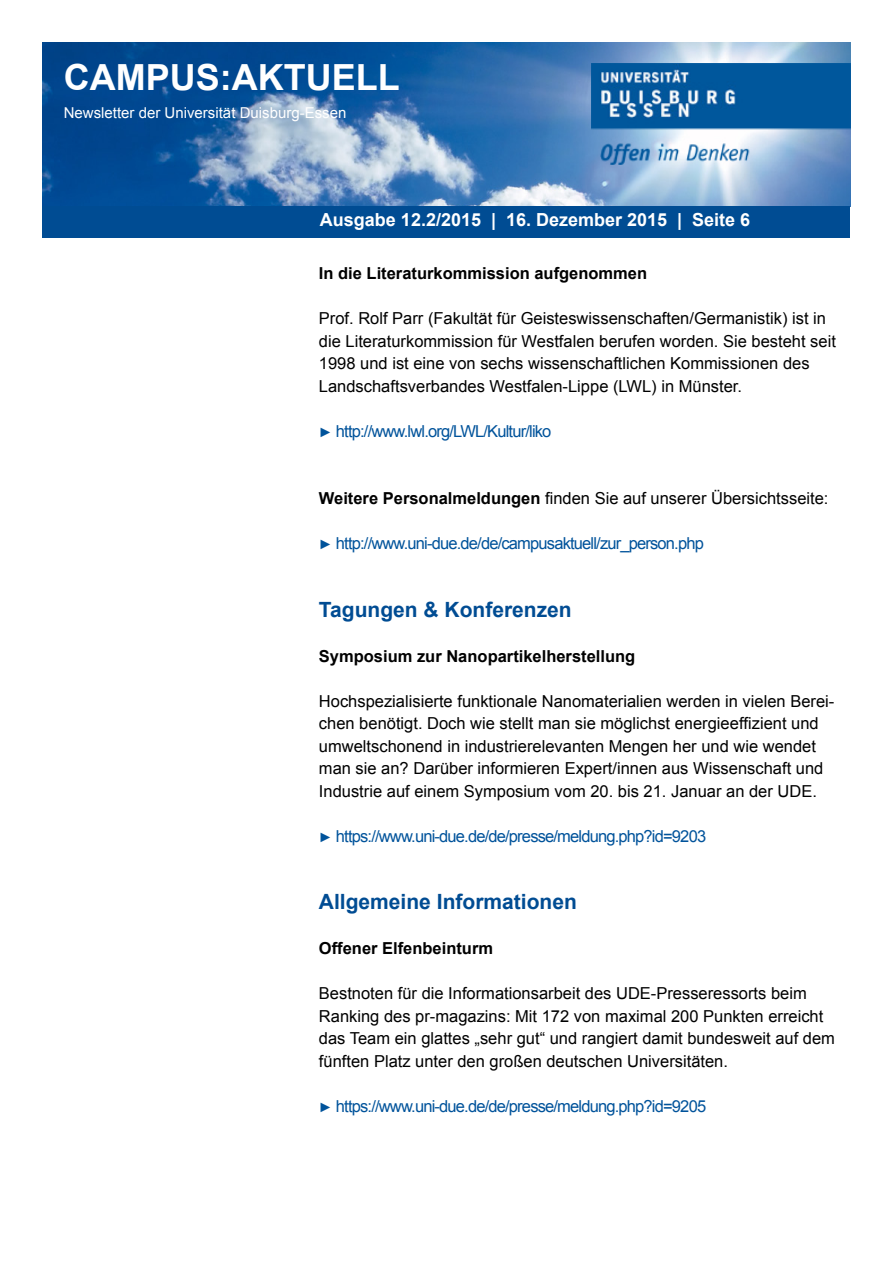
<style>
.page{position:relative;width:893px;height:1263px;background:#fff}
.page>*{position:absolute;margin:0;border:0;box-sizing:border-box;transform-origin:0 0}
.t1{font:700 36px "Arial";color:#fff}
.t2{font:700 21px "Arial";color:#004c93}
.t3{font:700 18px "Arial";color:#fff}
.t4{font:16.5px/22.5px "Arial";color:#000}
.t5{font:16.5px "Arial";letter-spacing:-.05em;color:#00539b}
.t6{font:700 16.5px "Arial";color:#000}
.t7{font:15px "Arial";color:#fff}
.s1{font-size:13.5px}
.s2{font-weight:700}
</style>
<div class="page">
<img style="left:43px;top:43px;width:807px;height:163px">
<img style="left:591px;top:64px;width:259px;height:100px">
<div style="left:43px;top:206px;width:807px;height:32px;background:#004c93"></div>
<h1 class="t1" style="left:64px;top:53px;width:337px">CAMPUS:AKTUELL</h1>
<p class="t7" style="left:64px;top:103px;width:284px">Newsletter der Universität Duisburg-Essen</p>
<p class="t3" style="left:320px;top:208px;width:432px">Ausgabe 12.2/2015 | 16. Dezember 2015 | Seite 6</p>
<p class="t6" style="left:319px;top:262px;width:330px">In die Literaturkommission aufgenommen</p>
<p class="t4" style="left:319px;top:307px;width:518px">Prof. Rolf Parr (Fakultät für Geisteswissenschaften/Germanistik) ist in die Literaturkommission für Westfalen berufen worden. Sie besteht seit 1998 und ist eine von sechs wissenschaftlichen Kommissionen des Landschaftsverbandes Westfalen-Lippe (LWL) in Münster.</p>
<p class="t5" style="left:319px;top:420px;width:234px"><span class="s1">►</span> http://www.lwl.org/LWL/Kultur/liko</p>
<p class="t4" style="left:319px;top:487px;width:511px"><span class="s2">Weitere Personalmeldungen</span> finden Sie auf unserer Übersichtsseite:</p>
<p class="t5" style="left:319px;top:532px;width:386px"><span class="s1">►</span> http://www.uni-due.de/de/campusaktuell/zur_person.php</p>
<p class="t2" style="left:319px;top:595px;width:254px">Tagungen &amp; Konferenzen</p>
<p class="t6" style="left:319px;top:645px;width:318px">Symposium zur Nanopartikelherstellung</p>
<p class="t4" style="left:319px;top:690px;width:517px">Hochspezialisierte funktionale Nanomaterialien werden in vielen Berei&shy;chen benötigt. Doch wie stellt man sie möglichst energieeffizient und umweltschonend in industrierelevanten Mengen her und wie wendet man sie an? Darüber informieren Expert/innen aus Wissenschaft und Industrie auf einem Symposium vom 20. bis 21. Januar an der UDE.</p>
<p class="t5" style="left:319px;top:825px;width:389px"><span class="s1">►</span> https://www.uni-due.de/de/presse/meldung.php?id=9203</p>
<p class="t2" style="left:319px;top:888px;width:259px">Allgemeine Informationen</p>
<p class="t6" style="left:319px;top:937px;width:176px">Offener Elfenbeinturm</p>
<p class="t4" style="left:319px;top:982px;width:518px">Bestnoten für die Informationsarbeit des UDE-Presseressorts beim Ranking des pr-magazins: Mit 172 von maximal 200 Punkten erreicht das Team ein glattes „sehr gut“ und rangiert damit bundesweit auf dem fünften Platz unter den großen deutschen Universitäten.</p>
<p class="t5" style="left:319px;top:1095px;width:389px"><span class="s1">►</span> https://www.uni-due.de/de/presse/meldung.php?id=9205</p>
</div>
